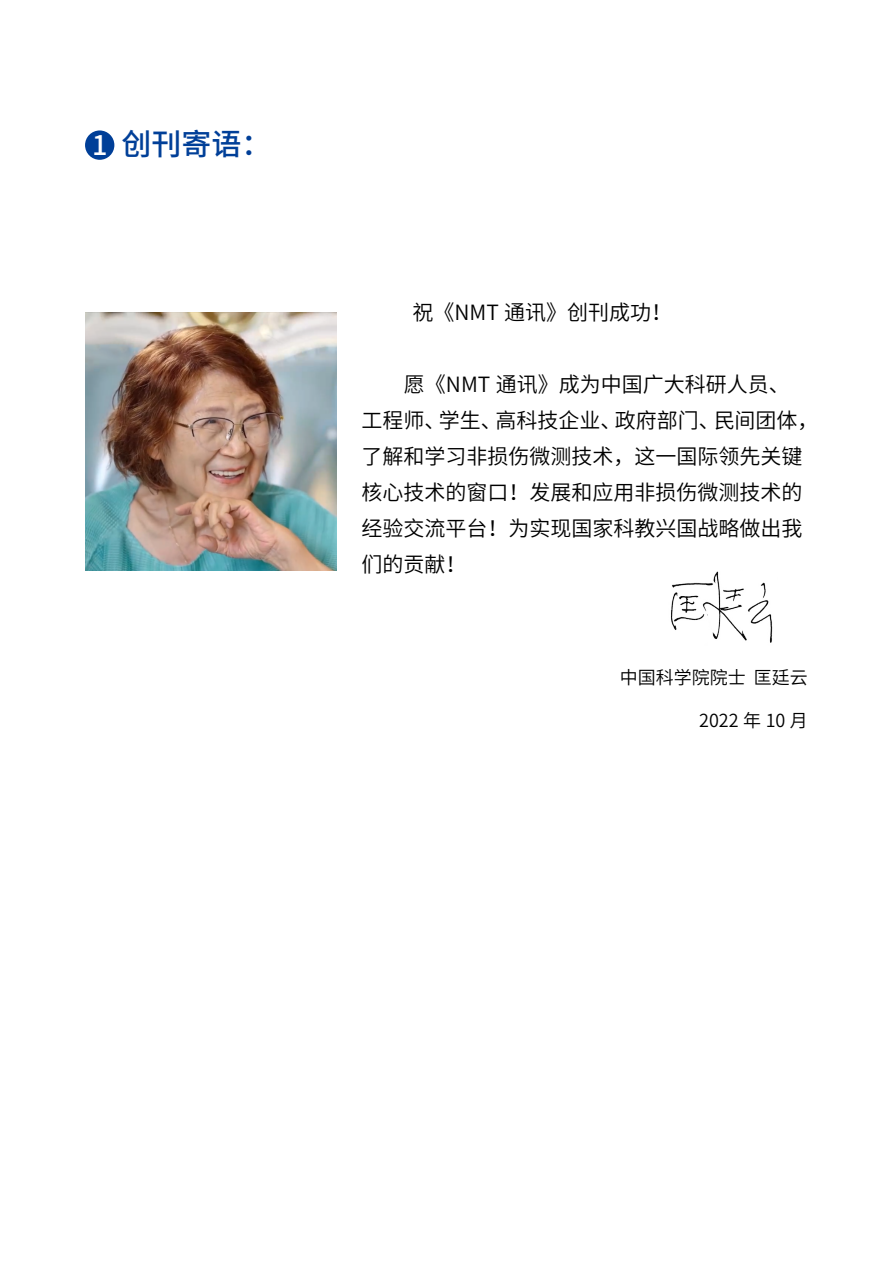
<style>
.page{position:relative;width:893px;height:1263px;background:#fff}
.page>*{position:absolute;margin:0;border:0;box-sizing:border-box;transform-origin:0 0}
.t1{font:500 30px "Source Han Sans CN";color:#003f98}
.t2{font:500 27px "Source Han Sans CN";color:#fff}
.t3{font:21px/36px "Source Han Sans CN";color:#000}
.t4{font:18px "Source Han Sans CN";color:#000}
</style>
<div class="page">
<img style="left:671px;top:571px;width:102px;height:72px">
<img style="left:85px;top:313px;width:251px;height:257px">
<div style="left:85px;top:130px;width:29px;height:30px;background:#003f98;border-radius:50%"></div>
<p class="t2" style="left:92px;top:130px;width:17px">1</p>
<h1 class="t1" style="left:121px;top:127px;width:152px">创刊寄语：</h1>
<p class="t3" style="left:412px;top:295px;width:261px">祝《NMT 通讯》创刊成功！</p>
<p class="t3" style="left:361px;top:367px;width:458px;text-indent:43px">愿《NMT 通讯》成为中国广大科研人员、<br>工程师、学生、高科技企业、政府部门、民间团体，了解和学习非损伤微测技术，这一国际领先关键核心技术的窗口！发展和应用非损伤微测技术的经验交流平台！为实现国家科教兴国战略做出我们的贡献！</p>
<p class="t4" style="left:620px;top:667px;width:190px">中国科学院院士 匡廷云</p>
<p class="t4" style="left:699px;top:710px;width:110px">2022 年 10 月</p>
</div>
